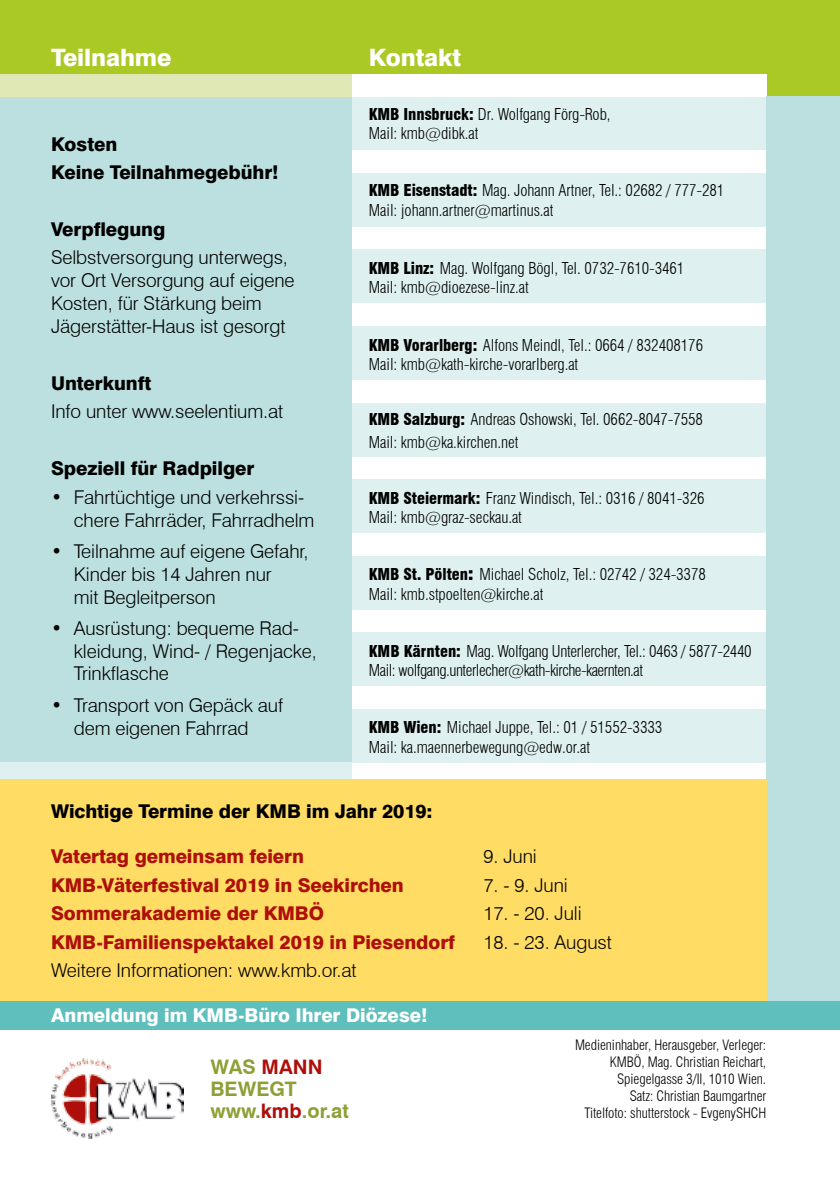
<style>
.page{position:relative;width:840px;height:1191px;background:#fff}
.page>*{position:absolute;margin:0;border:0;box-sizing:border-box;transform-origin:0 0}
.t1{font:800 24px "Swiss 721 BT";letter-spacing:-.005em;color:#fff}
.t2{font:700 20px/22px "Swiss 721 BT";color:#8f9f35}
.t3{font:300 19px/22.8px "Swiss 721 BT";letter-spacing:-.005em;color:#000}
.t4{font:800 19px "Swiss 721 BT";letter-spacing:-.005em;color:#ae0f0a}
.t5{font:800 19px/28.4px "Swiss 721 BT";letter-spacing:-.005em;color:#000}
.t6{font:800 19px "Swiss 721 BT";letter-spacing:-.005em;color:#fff}
.t7{font:300 condensed 16px/19.2px "Swiss 721 BT";letter-spacing:-.005em;color:#000}
.t8{font:300 condensed 16px/19.2px "Swiss 721 BT";letter-spacing:-.03em;color:#000}
.t9{font:300 condensed 14px/16.8px "Swiss 721 BT";letter-spacing:-.005em;color:#000;text-align:right}
.s1{font-weight:900}
.s2{font-weight:800;font-stretch:normal;font-size:19px}
.s3{color:#ae0f0a}
</style>
<div class="page">
<div style="left:0;top:96px;width:351px;height:667px;background:#bce0df"></div>
<div style="left:0;top:0;width:839px;height:96px;background:#aac925"></div>
<div style="left:0;top:74px;width:351px;height:22px;background:#e0e9b5"></div>
<div style="left:351px;top:96px;width:414px;height:54px;background:#dff0f0"></div>
<div style="left:351px;top:249px;width:414px;height:54px;background:#dff0f0"></div>
<div style="left:351px;top:74px;width:414px;height:22px;background:#fff"></div>
<div style="left:351px;top:326px;width:414px;height:54px;background:#dff0f0"></div>
<div style="left:351px;top:403px;width:414px;height:53px;background:#dff0f0"></div>
<div style="left:351px;top:479px;width:414px;height:54px;background:#dff0f0"></div>
<div style="left:351px;top:556px;width:414px;height:53px;background:#dff0f0"></div>
<div style="left:351px;top:632px;width:414px;height:54px;background:#dff0f0"></div>
<div style="left:351px;top:709px;width:414px;height:54px;background:#dff0f0"></div>
<div style="left:351px;top:173px;width:414px;height:54px;background:#dff0f0"></div>
<div style="left:765px;top:96px;width:74px;height:905px;background:#bce0df"></div>
<div style="left:0;top:763px;width:351px;height:17px;background:#dff0f0"></div>
<div style="left:0;top:780px;width:765px;height:221px;background:#ffdc63"></div>
<div style="left:0;top:1001px;width:839px;height:28px;background:#5ebfbc"></div>
<img style="left:51px;top:1058px;width:133px;height:80px">
<h1 class="t1" style="left:51px;top:42px;width:122px">Teilnahme</h1>
<p class="t5" style="left:51px;top:129px;width:229px">Kosten<br>Keine Teilnahmegebühr!</p>
<p class="t5" style="left:51px;top:215px;width:116px">Verpflegung</p>
<p class="t3" style="left:51px;top:246px;width:245px">Selbstversorgung unterwegs, vor Ort Versorgung auf eigene<br>Kosten, für Stärkung beim<br>Jägerstätter-Haus ist gesorgt</p>
<p class="t5" style="left:51px;top:369px;width:102px">Unterkunft</p>
<p class="t3" style="left:51px;top:400px;width:234px">Info unter www.seelentium.at</p>
<p class="t5" style="left:51px;top:454px;width:205px">Speziell für Radpilger</p>
<p class="t3" style="left:74px;top:485px;width:242px;text-indent:-23px">• Fahrtüchtige und verkehrssi&shy;chere Fahrräder, Fahrradhelm</p>
<p class="t3" style="left:74px;top:539px;width:236px;text-indent:-23px">• Teilnahme auf eigene Gefahr,<br>Kinder bis 14 Jahren nur<br>mit Begleitperson</p>
<p class="t3" style="left:74px;top:616px;width:244px;text-indent:-23px">• Ausrüstung: bequeme Rad&shy;kleidung, Wind- / Regenjacke,<br>Trinkflasche</p>
<p class="t3" style="left:74px;top:693px;width:211px;text-indent:-23px">• Transport von Gepäck auf dem eigenen Fahrrad</p>
<h1 class="t1" style="left:369px;top:42px;width:94px">Kontakt</h1>
<p class="t7" style="left:369px;top:104px;width:243px"><span class="s1">KMB Innsbruck:</span> Dr. Wolfgang Förg-Rob,<br>Mail: kmb@dibk.at</p>
<p class="t7" style="left:369px;top:181px;width:357px"><span class="s1">KMB Eisenstadt:</span> Mag. Johann Artner, Tel.: 02682 / 777-281<br>Mail: johann.artner@martinus.at</p>
<p class="t7" style="left:368px;top:259px;width:317px"><span class="s1">KMB Linz:</span> Mag. Wolfgang Bögl, Tel. 0732-7610-3461<br>Mail: kmb@dioezese-linz.at</p>
<p class="t7" style="left:369px;top:335px;width:335px"><span class="s1">KMB Vorarlberg:</span> Alfons Meindl, Tel.: 0664 / 832408176<br>Mail: kmb@kath-kirche-vorarlberg.at</p>
<p class="t7" style="left:368px;top:408px;width:335px;line-height:22.8px"><span class="s1">KMB Salzburg:</span> Andreas Oshowski, Tel. 0662-8047-7558<br>Mail: kmb@ka.kirchen.net</p>
<p class="t7" style="left:369px;top:488px;width:337px"><span class="s1">KMB Steiermark:</span> Franz Windisch, Tel.: 0316 / 8041-326<br>Mail: kmb@graz-seckau.at</p>
<p class="t7" style="left:368px;top:565px;width:338px"><span class="s1">KMB St. Pölten</span><span class="s2">:</span> Michael Scholz, Tel.: 02742 / 324-3378<br>Mail: kmb.stpoelten@kirche.at</p>
<p class="t8" style="left:369px;top:641px;width:384px"><span class="s1">KMB Kärnten:</span> Mag. Wolfgang Unterlercher, Tel.: 0463 / 5877-2440<br>Mail: wolfgang.unterlecher@kath-kirche-kaernten.at</p>
<p class="t7" style="left:369px;top:718px;width:295px"><span class="s1">KMB Wien:</span> Michael Juppe, Tel.: 01 / 51552-3333<br>Mail: ka.maennerbewegung@edw.or.at</p>
<p class="t5" style="left:51px;top:797px;width:383px">Wichtige Termine der KMB im Jahr 2019:</p>
<p class="t4" style="left:51px;top:845px;width:254px">Vatertag gemeinsam feiern</p>
<p class="t3" style="left:483px;top:845px;width:55px">9. Juni</p>
<p class="t4" style="left:51px;top:873px;width:354px">KMB-Väterfestival 2019 in Seekirchen</p>
<p class="t3" style="left:483px;top:873px;width:86px">7. - 9. Juni</p>
<p class="t4" style="left:51px;top:902px;width:274px">Sommerakademie der KMBÖ</p>
<p class="t3" style="left:483px;top:902px;width:99px">17. - 20. Juli</p>
<p class="t4" style="left:51px;top:930px;width:405px">KMB-Familienspektakel 2019 in Piesendorf</p>
<p class="t3" style="left:483px;top:930px;width:130px">18. - 23. August</p>
<p class="t3" style="left:51px;top:959px;width:307px">Weitere Informationen: www.kmb.or.at</p>
<p class="t6" style="left:51px;top:1004px;width:378px">Anmeldung im KMB-Büro Ihrer Diözese!</p>
<p class="t2" style="left:210px;top:1055px;width:140px">WAS <span class="s3">MANN<br></span>BEWEGT www.<span class="s3">kmb</span>.or.at</p>
<p class="t9" style="left:574px;top:1036px;width:193px">Medieninhaber, Herausgeber, Verleger:<br>KMBÖ, Mag. Christian Reichart, Spiegelgasse 3/II, 1010 Wien.<br>Satz: Christian Baumgartner<br>Titelfoto: shutterstock - EvgenySHCH</p>
</div>
